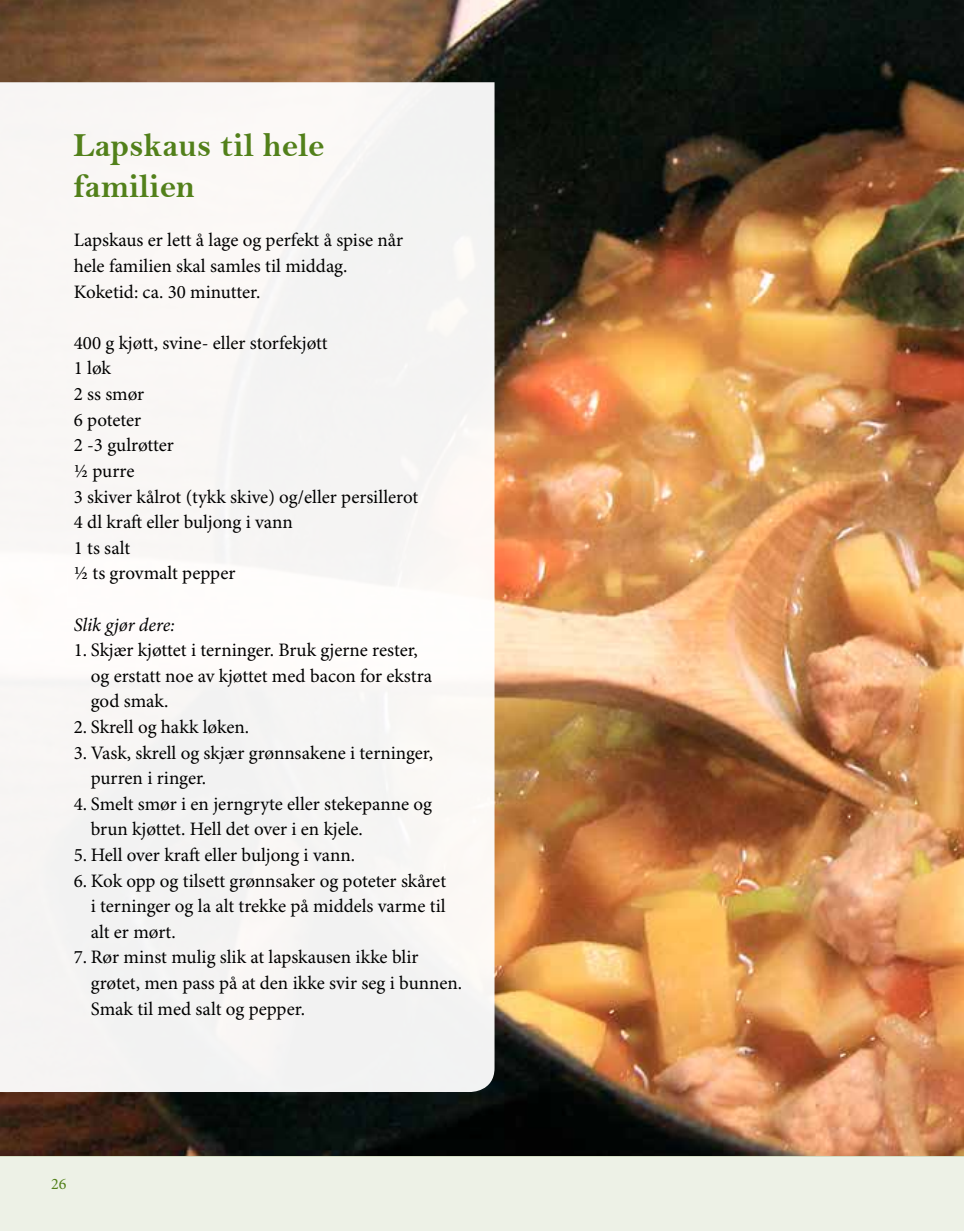
<style>
.page{position:relative;width:964px;height:1231px;background:#fff}
.page>*{position:absolute;margin:0;border:0;box-sizing:border-box;transform-origin:0 0}
.t1{font:34px/40.8px "Bell MT Bold";color:#52801a}
.t2{font:19px/25.6px "Minion Pro";color:#000}
.t3{font:italic 19px "Minion Pro";letter-spacing:-.005em;color:#000}
.t4{font:16px "Minion Pro";color:#52801a}
</style>
<div class="page">
<div style="left:0;top:1155px;width:964px;height:75px;background:#edf1e6"></div>
<img style="left:0;top:0;width:964px;height:1155px">
<div style="left:0;top:82px;width:494px;height:1009px;background:#f8f6f4"></div>
<h1 class="t1" style="left:73px;top:124px;width:253px">Lapskaus til hele familien</h1>
<p class="t2" style="left:74px;top:228px;width:331px">Lapskaus er lett å lage og perfekt å spise når hele familien skal samles til middag.<br>Koketid: ca. 30 minutter.</p>
<p class="t2" style="left:74px;top:331px;width:346px">400 g kjøtt, svine- eller storfekjøtt<br>1 løk<br>2 ss smør<br>6 poteter<br>2 -3 gulrøtter<br>½ purre<br>3 skiver kålrot (tykk skive) og/eller persillerot<br>4 dl kraft eller buljong i vann<br>1 ts salt<br>½ ts grovmalt pepper</p>
<p class="t3" style="left:74px;top:613px;width:103px">Slik gjør dere:</p>
<p class="t2" style="left:91px;top:638px;width:343px;text-indent:-17px">1. Skjær kjøttet i terninger. Bruk gjerne rester, og erstatt noe av kjøttet med bacon for ekstra god smak.</p>
<p class="t2" style="left:74px;top:714px;width:177px">2. Skrell og hakk løken.</p>
<p class="t2" style="left:91px;top:740px;width:344px;text-indent:-17px">3. Vask, skrell og skjær grønnsakene i terninger, purren i ringer.</p>
<p class="t2" style="left:91px;top:791px;width:343px;text-indent:-17px">4. Smelt smør i en jerngryte eller stekepanne og brun kjøttet. Hell det over i en kjele.</p>
<p class="t2" style="left:74px;top:842px;width:283px">5. Hell over kraft eller buljong i vann.</p>
<p class="t2" style="left:91px;top:868px;width:357px;text-align:justify;text-indent:-17px">6. Kok opp og tilsett grønnsaker og poteter skåret i terninger og la alt trekke på middels varme til alt er mørt.</p>
<p class="t2" style="left:91px;top:945px;width:373px;text-indent:-17px">7. Rør minst mulig slik at lapskausen ikke blir grøtet, men pass på at den ikke svir seg i bunnen.<br>Smak til med salt og pepper.</p>
<p class="t4" style="left:51px;top:1174px;width:17px">26</p>
</div>
